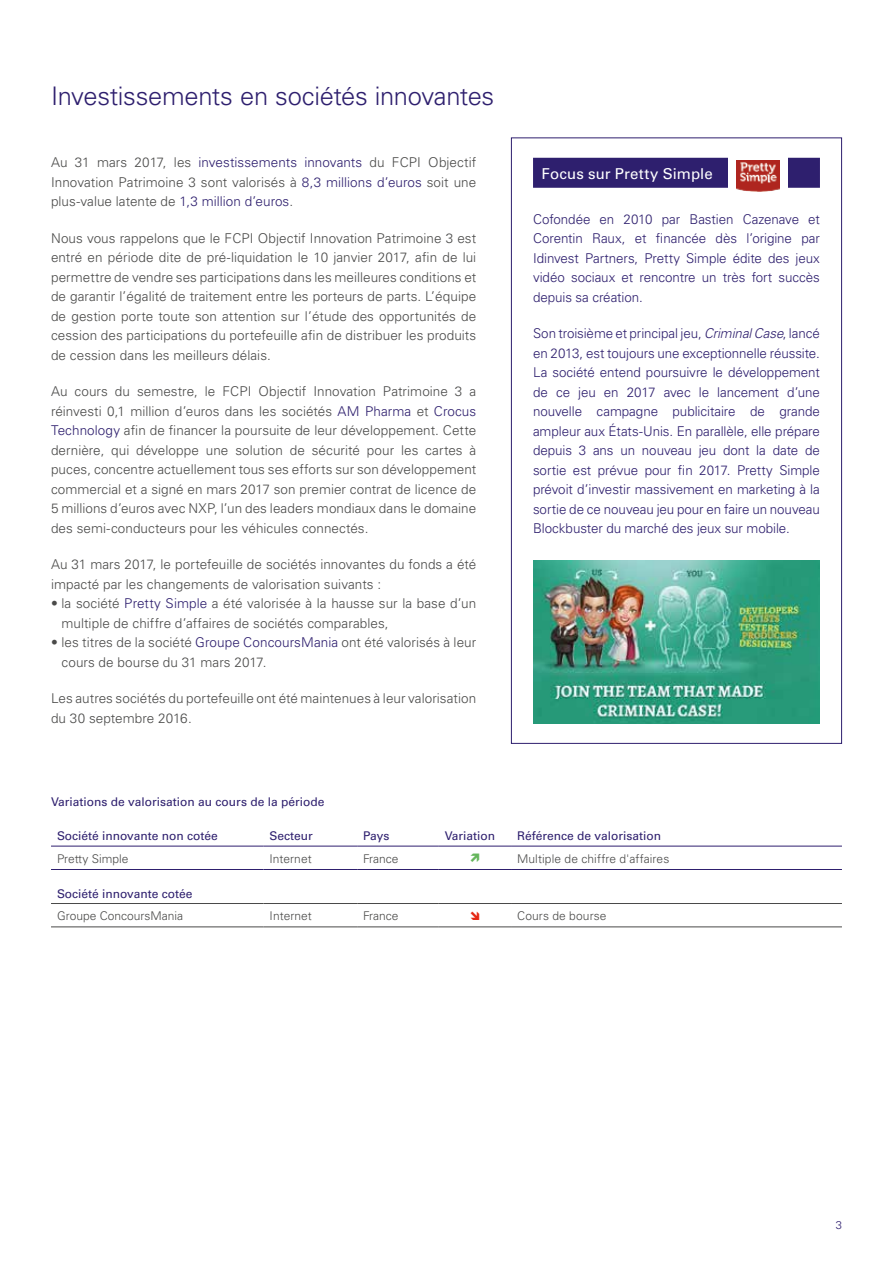
<style>
.page{position:relative;width:893px;height:1263px;background:#fff}
.page>*{position:absolute;margin:0;border:0;box-sizing:border-box;transform-origin:0 0}
.t1{font:300 25.5px "Univers";letter-spacing:-.01em;color:#2e1f6e}
.t2{font:15px "Univers";letter-spacing:.01em;color:#fff}
.t3{font:300 13.5px/19.5px "Univers";letter-spacing:.005em;color:#4a4a49}
.t4{font:300 13.5px/19.5px "Univers";letter-spacing:-.005em;color:#2e1f6e;text-align:justify}
.t5{font:12px "Univers";color:#2e1f6e}
.t6{font:300 12px "Univers";color:#4a4a49}
.t7{font:300 11.25px "Univers";color:#2e1f6e}
.s1{color:#2e1f6e}
.s2{font-style:italic}
</style>
<div class="page">
<hr style="left:51px;top:846px;width:213px;height:1px;background:#2e1f6e">
<hr style="left:264px;top:846px;width:93px;height:1px;background:#2e1f6e">
<hr style="left:357px;top:846px;width:82px;height:1px;background:#2e1f6e">
<hr style="left:439px;top:846px;width:72px;height:1px;background:#2e1f6e">
<hr style="left:511px;top:846px;width:331px;height:1px;background:#2e1f6e">
<hr style="left:51px;top:869px;width:213px;height:1px;background:#2e1f6e">
<hr style="left:264px;top:869px;width:93px;height:1px;background:#2e1f6e">
<hr style="left:357px;top:869px;width:82px;height:1px;background:#2e1f6e">
<hr style="left:439px;top:869px;width:72px;height:1px;background:#2e1f6e">
<hr style="left:511px;top:869px;width:331px;height:1px;background:#2e1f6e">
<hr style="left:51px;top:903px;width:213px;height:1px;background:#4a4a49">
<hr style="left:264px;top:903px;width:93px;height:1px;background:#4a4a49">
<hr style="left:357px;top:903px;width:82px;height:1px;background:#4a4a49">
<hr style="left:439px;top:903px;width:72px;height:1px;background:#4a4a49">
<hr style="left:511px;top:903px;width:331px;height:1px;background:#4a4a49">
<hr style="left:51px;top:926px;width:213px;height:1px;background:#4a4a49">
<hr style="left:264px;top:926px;width:93px;height:1px;background:#4a4a49">
<hr style="left:357px;top:926px;width:82px;height:1px;background:#4a4a49">
<hr style="left:439px;top:926px;width:72px;height:1px;background:#4a4a49">
<hr style="left:511px;top:926px;width:331px;height:1px;background:#4a4a49">
<div style="left:533px;top:158px;width:287px;height:30px;background:#2e1f6e"></div>
<div style="left:729px;top:149px;width:59px;height:43px;background:#fff"></div>
<img style="left:737px;top:160px;width:42px;height:32px">
<img style="left:533px;top:561px;width:287px;height:162px">
<h1 class="t1" style="left:51px;top:81px;width:445px">Investissements en sociétés innovantes</h1>
<p class="t3" style="left:51px;top:153px;width:427px;text-align:justify">Au 31 mars 2017, les <span class="s1">investissements innovants</span> du FCPI Objectif Innovation Patrimoine 3 sont valorisés à <span class="s1">8,3 millions d’euros</span> soit une plus-value latente de <span class="s1">1,3 million d’euros</span>.</p>
<p class="t3" style="left:51px;top:228px;width:427px;text-align:justify">Nous vous rappelons que le FCPI Objectif Innovation Patrimoine 3 est entré en période dite de pré-liquidation le 10 janvier 2017, afin de lui permettre de vendre ses participations dans les meilleures conditions et de garantir l’égalité de traitement entre les porteurs de parts. L’équipe de gestion porte toute son attention sur l’étude des opportunités de cession des participations du portefeuille afin de distribuer les produits de cession dans les meilleurs délais.</p>
<p class="t3" style="left:51px;top:382px;width:427px;text-align:justify">Au cours du semestre, le FCPI Objectif Innovation Patrimoine 3 a réinvesti 0,1 million d’euros dans les sociétés <span class="s1">AM Pharma</span> et <span class="s1">Crocus Technology</span> afin de financer la poursuite de leur développement. Cette dernière, qui développe une solution de sécurité pour les cartes à puces, concentre actuellement tous ses efforts sur son développement commercial et a signé en mars 2017 son premier contrat de licence de 5 millions d’euros avec NXP, l’un des leaders mondiaux dans le domaine des semi-conducteurs pour les véhicules connectés.</p>
<p class="t3" style="left:51px;top:555px;width:427px">Au 31 mars 2017, le portefeuille de sociétés innovantes du fonds a été impacté par les changements de valorisation suivants :</p>
<p class="t3" style="left:62px;top:594px;width:416px;text-indent:-11px">• la société <span class="s1">Pretty Simple</span> a été valorisée à la hausse sur la base d’un multiple de chiffre d’affaires de sociétés comparables,</p>
<p class="t3" style="left:62px;top:633px;width:416px;text-indent:-11px">• les titres de la société <span class="s1">Groupe ConcoursMania</span> ont été valorisés à leur cours de bourse du 31 mars 2017.</p>
<p class="t3" style="left:51px;top:689px;width:427px">Les autres sociétés du portefeuille ont été maintenues à leur valorisation du 30 septembre 2016.</p>
<p class="t2" style="left:542px;top:165px;width:173px">Focus sur Pretty Simple</p>
<p class="t4" style="left:533px;top:209px;width:288px">Cofondée en 2010 par Bastien Cazenave et Corentin Raux, et financée dès l’origine par Idinvest Partners, Pretty Simple édite des jeux vidéo sociaux et rencontre un très fort succès depuis sa création.</p>
<p class="t4" style="left:533px;top:324px;width:288px">Son troisième et principal jeu, <span class="s2">Criminal Case</span>, lancé en 2013, est toujours une exceptionnelle réussite.<br>La société entend poursuivre le développement de ce jeu en 2017 avec le lancement d’une nouvelle campagne publicitaire de grande ampleur aux États-Unis. En parallèle, elle prépare depuis 3 ans un nouveau jeu dont la date de sortie est prévue pour fin 2017. Pretty Simple prévoit d’investir massivement en marketing à la sortie de ce nouveau jeu pour en faire un nouveau Blockbuster du marché des jeux sur mobile.</p>
<p class="t5" style="left:51px;top:795px;width:275px">Variations de valorisation au cours de la période</p>
<p class="t5" style="left:57px;top:829px;width:162px">Société innovante non cotée</p>
<p class="t5" style="left:270px;top:829px;width:45px">Secteur</p>
<p class="t5" style="left:363px;top:829px;width:28px">Pays</p>
<p class="t5" style="left:445px;top:829px;width:52px">Variation</p>
<p class="t5" style="left:517px;top:829px;width:146px">Référence de valorisation</p>
<p class="t6" style="left:57px;top:851px;width:73px">Pretty Simple</p>
<p class="t6" style="left:270px;top:851px;width:44px">Internet</p>
<p class="t6" style="left:363px;top:851px;width:37px">France</p>
<p class="t6" style="left:517px;top:851px;width:154px">Multiple de chiffre d'affaires</p>
<p class="t5" style="left:57px;top:886px;width:137px">Société innovante cotée</p>
<p class="t6" style="left:57px;top:908px;width:128px">Groupe ConcoursMania</p>
<p class="t6" style="left:270px;top:908px;width:44px">Internet</p>
<p class="t6" style="left:363px;top:908px;width:37px">France</p>
<p class="t6" style="left:517px;top:908px;width:91px">Cours de bourse</p>
<p class="t7" style="left:836px;top:1218px;width:8px">3</p>
</div>
